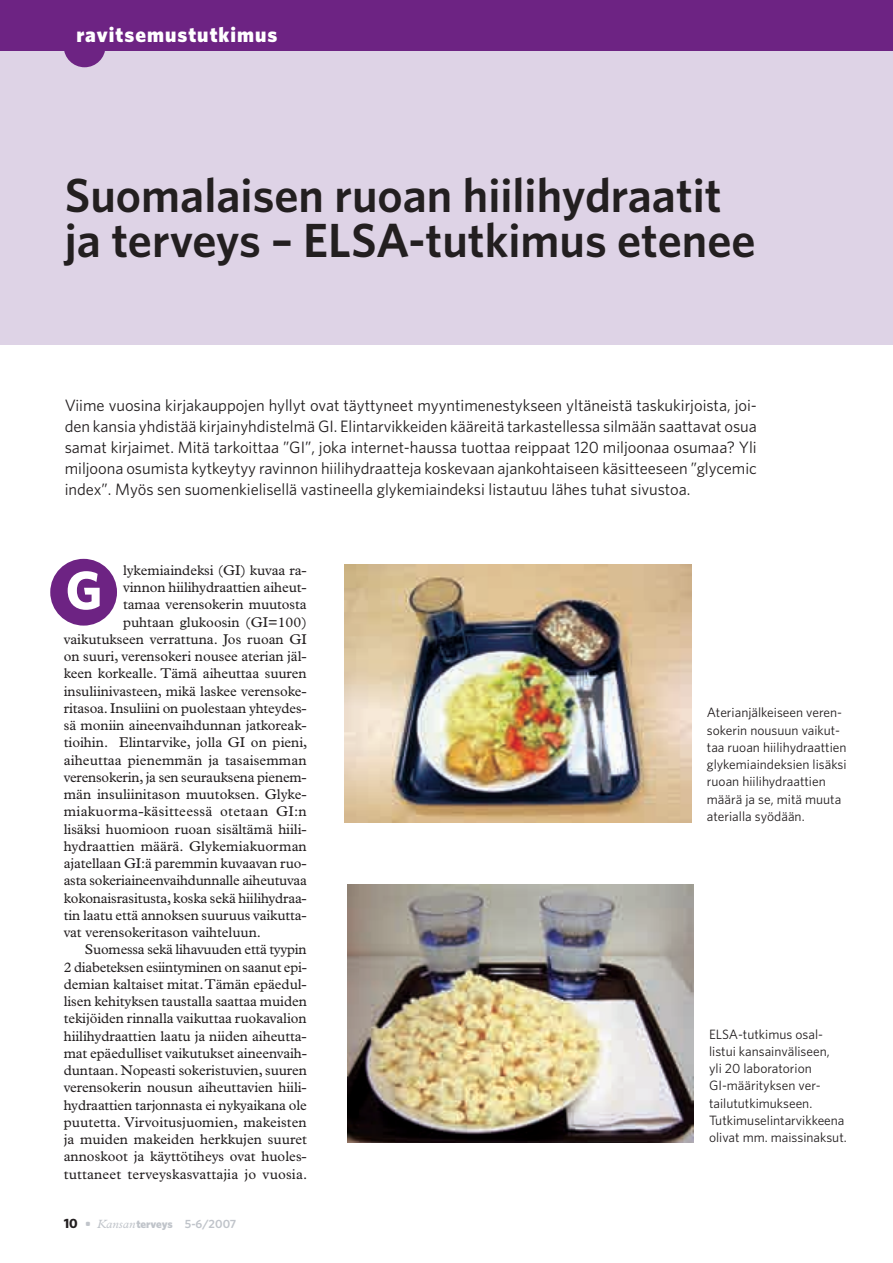
<style>
.page{position:relative;width:893px;height:1263px;background:#fff}
.page>*{position:absolute;margin:0;border:0;box-sizing:border-box;transform-origin:0 0}
.t1{font:700 54px "Whitney";color:#fff}
.t2{font:600 48px/45px "Whitney";color:#231f20}
.t3{font:900 21px "Whitney";letter-spacing:.05em;color:#fff}
.t4{font:16.5px/21px "Whitney";letter-spacing:-.005em;color:#231f20;text-align:justify}
.t5{font:14.25px "Plantin";letter-spacing:-.005em;color:#231f20}
.t6{font:14.25px "Plantin";letter-spacing:.02em;color:#231f20}
.t7{font:13.5px/17.2px "Whitney";color:#231f20}
.t8{font:600 12px "Whitney";color:#c0c4ca}
.s1{font-weight:700;font-size:13.5px;color:#231f20}
.s2{font-weight:700}
.s3{font-family:"Plantin";font-weight:400;font-style:italic}
.s4{font-weight:900;font-size:11.25px}
</style>
<div class="page">
<div style="left:0;top:51px;width:893px;height:294px;background:#ded3e6"></div>
<div style="left:64px;top:26px;width:41px;height:41px;background:#6d2383;border-radius:50%"></div>
<div style="left:0;top:0;width:893px;height:50px;background:#6d2383"></div>
<img style="left:348px;top:885px;width:345px;height:257px">
<img style="left:345px;top:564px;width:347px;height:258px">
<div style="left:50px;top:559px;width:67px;height:67px;background:#6d2383;border-radius:50%"></div>
<h3 class="t3" style="left:76px;top:22px;width:203px">ravitsemustutkimus</h3>
<h2 class="t2" style="left:65px;top:171px;width:692px">Suomalaisen ruoan hiilihydraatit ja terveys – ELSA-tutkimus etenee</h2>
<p class="t4" style="left:65px;top:395px;width:694px">Viime vuosina kirjakauppojen hyllyt ovat täyttyneet myyntimenestykseen yltäneistä taskukirjoista, joi&shy;den kansia yhdistää kirjainyhdistelmä GI. Elintarvikkeiden kääreitä tarkastellessa silmään saattavat osua samat kirjaimet. Mitä tarkoittaa ”GI”, joka internet-haussa tuottaa reippaat 120 miljoonaa osumaa? Yli miljoona osumista kytkeytyy ravinnon hiilihydraatteja koskevaan ajankohtaiseen käsitteeseen ”glycemic index”. Myös sen suomenkielisellä vastineella glykemiaindeksi listautuu lähes tuhat sivustoa.</p>
<p class="t5" style="left:123px;top:562px;width:185px">lykemiaindeksi (GI) kuvaa ra-</p>
<p class="t5" style="left:123px;top:579px;width:185px">vinnon hiilihydraattien aiheut-</p>
<p class="t5" style="left:123px;top:596px;width:185px">tamaa verensokerin muutosta</p>
<p class="t5" style="left:123px;top:614px;width:185px">puhtaan glukoosin (GI=100)</p>
<p class="t5" style="left:64px;top:631px;width:245px">vaikutukseen verrattuna. Jos ruoan GI</p>
<p class="t5" style="left:64px;top:648px;width:245px">on suuri, verensokeri nousee aterian jäl-</p>
<p class="t5" style="left:64px;top:665px;width:245px">keen korkealle. Tämä aiheuttaa suuren</p>
<p class="t5" style="left:64px;top:683px;width:245px">insuliinivasteen, mikä laskee verensoke-</p>
<p class="t5" style="left:64px;top:700px;width:245px">ritasoa. Insuliini on puolestaan yhteydes-</p>
<p class="t5" style="left:64px;top:717px;width:245px">sä moniin aineenvaihdunnan jatkoreak-</p>
<p class="t5" style="left:64px;top:734px;width:245px">tioihin. Elintarvike, jolla GI on pieni,</p>
<p class="t5" style="left:64px;top:752px;width:244px">aiheuttaa pienemmän ja tasaisemman</p>
<p class="t5" style="left:64px;top:769px;width:245px">verensokerin, ja sen seurauksena pienem-</p>
<p class="t5" style="left:64px;top:786px;width:245px">män insuliinitason muutoksen. Glyke-</p>
<p class="t6" style="left:64px;top:803px;width:245px">miakuorma-käsitteessä otetaan GI:n</p>
<p class="t5" style="left:64px;top:821px;width:245px">lisäksi huomioon ruoan sisältämä hiili-</p>
<p class="t5" style="left:64px;top:838px;width:245px">hydraattien määrä. Glykemiakuorman</p>
<p class="t5" style="left:64px;top:855px;width:245px">ajatellaan GI:ä paremmin kuvaavan ruo-</p>
<p class="t5" style="left:64px;top:872px;width:245px">asta sokeriaineenvaihdunnalle aiheutuvaa</p>
<p class="t5" style="left:64px;top:890px;width:245px">kokonaisrasitusta, koska sekä hiilihydraa-</p>
<p class="t5" style="left:64px;top:907px;width:245px">tin laatu että annoksen suuruus vaikutta-</p>
<p class="t5" style="left:64px;top:924px;width:199px">vat verensokeritason vaihteluun.</p>
<p class="t5" style="left:85px;top:941px;width:223px">Suomessa sekä lihavuuden että tyypin</p>
<p class="t5" style="left:64px;top:959px;width:245px">2 diabeteksen esiintyminen on saanut epi-</p>
<p class="t5" style="left:64px;top:976px;width:245px">demian kaltaiset mitat. Tämän epäedul-</p>
<p class="t5" style="left:64px;top:993px;width:245px">lisen kehityksen taustalla saattaa muiden</p>
<p class="t5" style="left:64px;top:1010px;width:244px">tekijöiden rinnalla vaikuttaa ruokavalion</p>
<p class="t5" style="left:64px;top:1028px;width:245px">hiilihydraattien laatu ja niiden aiheutta-</p>
<p class="t5" style="left:64px;top:1045px;width:245px">mat epäedulliset vaikutukset aineenvaih-</p>
<p class="t5" style="left:64px;top:1062px;width:245px">duntaan. Nopeasti sokeristuvien, suuren</p>
<p class="t5" style="left:64px;top:1079px;width:245px">verensokerin nousun aiheuttavien hiili-</p>
<p class="t5" style="left:64px;top:1097px;width:244px">hydraattien tarjonnasta ei nykyaikana ole</p>
<p class="t5" style="left:64px;top:1114px;width:244px">puutetta. Virvoitusjuomien, makeisten</p>
<p class="t5" style="left:64px;top:1131px;width:245px">ja muiden makeiden herkkujen suuret</p>
<p class="t5" style="left:64px;top:1148px;width:245px">annoskoot ja käyttötiheys ovat huoles-</p>
<p class="t5" style="left:64px;top:1166px;width:245px">tuttaneet terveyskasvattajia jo vuosia.</p>
<h1 class="t1" style="left:66px;top:558px;width:38px">G</h1>
<p class="t8" style="left:64px;top:1216px;width:174px"><span class="s1">10</span> <span class="s2">•</span> <span class="s3">Kansan</span><span class="s4">terveys</span> 5-6/2007</p>
<p class="t7" style="left:707px;top:704px;width:141px">Aterianjälkeiseen veren&shy;sokerin nousuun vaikut&shy;taa ruoan hiilihydraattien glykemiaindeksien lisäksi ruoan hiilihydraattien määrä ja se, mitä muuta aterialla syödään.</p>
<p class="t7" style="left:709px;top:1025px;width:139px">ELSA-tutkimus osal&shy;listui kansainväliseen,<br>yli 20 laboratorion<br>GI-määrityksen ver&shy;tailututkimukseen.<br>Tutkimuselintarvikkeena olivat mm. maissinaksut.</p>
</div>
